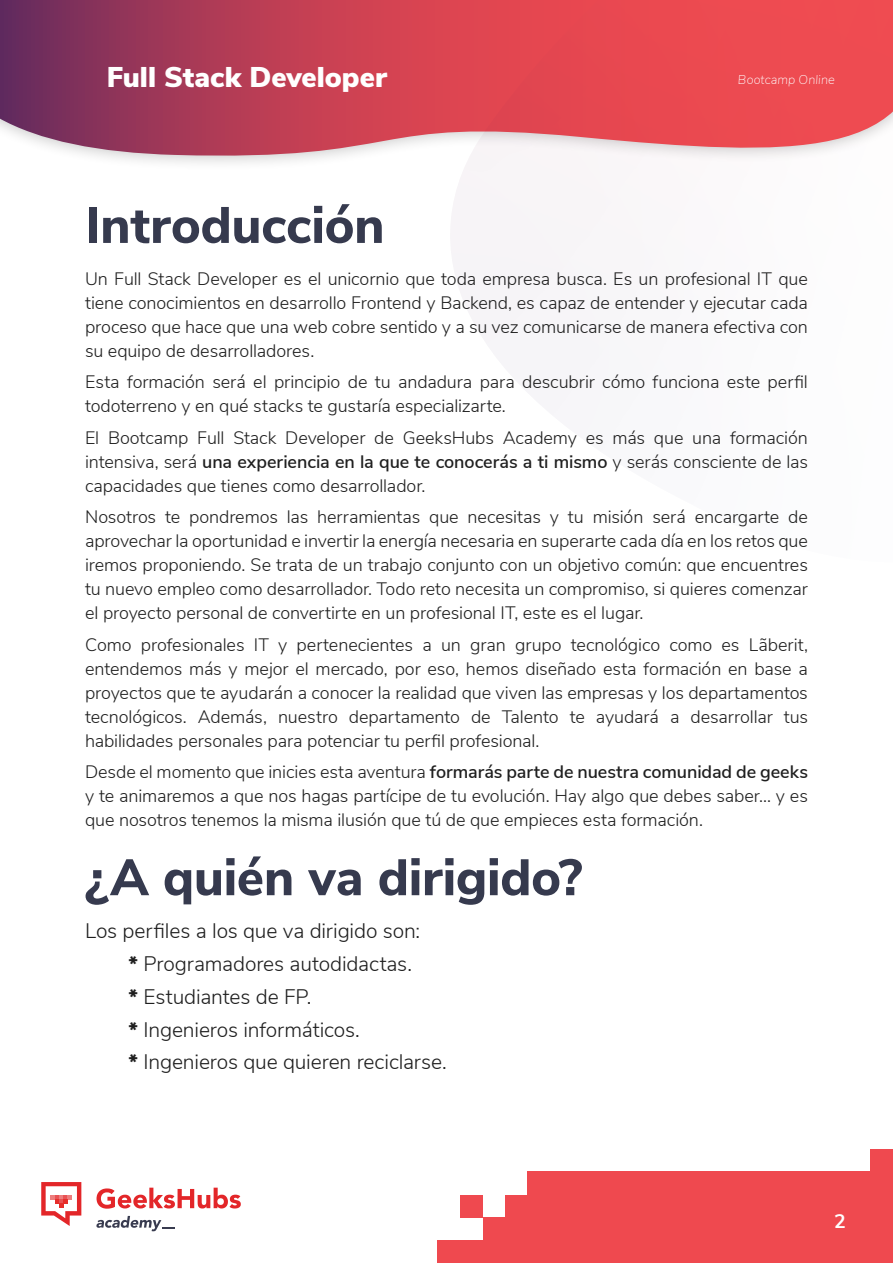
<style>
.page{position:relative;width:893px;height:1263px;background:#fff}
.page>*{position:absolute;margin:0;border:0;box-sizing:border-box;transform-origin:0 0}
.t1{font:800 51px "Nunito Sans";letter-spacing:-.005em;color:#363a4e}
.t2{font:900 28.5px "Nunito Sans";color:#fff}
.t3{font:300 21px/32.7px "Nunito Sans";letter-spacing:-.005em;color:#1f1f1f}
.t4{font:700 19.5px "Nunito Sans";color:#fff}
.t5{font:300 18px/24px "Nunito Sans";letter-spacing:-.005em;color:#1f1f1f;text-align:justify}
.t6{font:italic 200 12.75px "Nunito Sans";letter-spacing:.01em;color:#fff}
.s1{font-weight:600}
.s2{font-weight:800}
</style>
<div class="page">
<svg style="left:97px;top:1188px;width:144px;height:21px"></svg>
<svg style="left:96px;top:1216px;width:78px;height:15px"></svg>
<svg style="left:41px;top:1182px;width:40px;height:44px"></svg>
<div style="left:528px;top:1171px;width:365px;height:92px;background:#ef494f"></div>
<div style="left:870px;top:1149px;width:23px;height:22px;background:#ef494f"></div>
<div style="left:483px;top:1218px;width:47px;height:45px;background:#ef494f"></div>
<div style="left:438px;top:1240px;width:49px;height:23px;background:#ef494f"></div>
<div style="left:505px;top:1195px;width:29px;height:38px;background:#ef494f"></div>
<div style="left:460px;top:1195px;width:23px;height:23px;background:#ef494f"></div>
<svg style="left:0;top:0;width:441px;height:162px;background:#b14b65"></svg>
<svg style="left:441px;top:0;width:452px;height:343px"></svg>
<h2 class="t2" style="left:107px;top:56px;width:282px">Full Stack Developer</h2>
<p class="t6" style="left:738px;top:71px;width:98px">Bootcamp Online</p>
<h1 class="t1" style="left:85px;top:188px;width:301px">Introducción</h1>
<p class="t5" style="left:85px;top:266px;width:724px">Un Full Stack Developer es el unicornio que toda empresa busca. Es un profesional IT que tiene conocimientos en desarrollo Frontend y Backend, es capaz de entender y ejecutar cada proceso que hace que una web cobre sentido y a su vez comunicarse de manera efectiva con su equipo de desarrolladores.</p>
<p class="t5" style="left:85px;top:369px;width:724px">Esta formación será el principio de tu andadura para descubrir cómo funciona este perfil todoterreno y en qué stacks te gustaría especializarte.</p>
<p class="t5" style="left:85px;top:425px;width:724px">El Bootcamp Full Stack Developer de GeeksHubs Academy es más que una formación intensiva, será <span class="s1">una experiencia en la que te conocerás a ti mismo</span> y serás consciente de las capacidades que tienes como desarrollador.</p>
<p class="t5" style="left:85px;top:504px;width:724px">Nosotros te pondremos las herramientas que necesitas y tu misión será encargarte de aprovechar la oportunidad e invertir la energía necesaria en superarte cada día en los retos que iremos proponiendo. Se trata de un trabajo conjunto con un objetivo común: que encuentres tu nuevo empleo como desarrollador. Todo reto necesita un compromiso, si quieres comenzar el proyecto personal de convertirte en un profesional IT, este es el lugar.</p>
<p class="t5" style="left:85px;top:631px;width:724px">Como profesionales IT y pertenecientes a un gran grupo tecnológico como es Lãberit, entendemos más y mejor el mercado, por eso, hemos diseñado esta formación en base a proyectos que te ayudarán a conocer la realidad que viven las empresas y los departamentos tecnológicos. Además, nuestro departamento de Talento te ayudará a desarrollar tus habilidades personales para potenciar tu perfil profesional.</p>
<p class="t5" style="left:85px;top:759px;width:724px">Desde el momento que inicies esta aventura <span class="s1">formarás parte de nuestra comunidad de geeks </span>y te animaremos a que nos hagas partícipe de tu evolución. Hay algo que debes saber... y es que nosotros tenemos la misma ilusión que tú de que empieces esta formación.</p>
<h1 class="t1" style="left:85px;top:840px;width:499px">¿A quién va dirigido?</h1>
<p class="t3" style="left:129px;top:913px;width:320px;text-indent:-43px">Los perfiles a los que va dirigido son:<br><span class="s2">*</span> Programadores autodidactas.<br><span class="s2">*</span> Estudiantes de FP.<br><span class="s2">*</span> Ingenieros informáticos.<br><span class="s2">*</span> Ingenieros que quieren reciclarse.</p>
<p class="t4" style="left:834px;top:1207px;width:13px">2</p>
</div>
